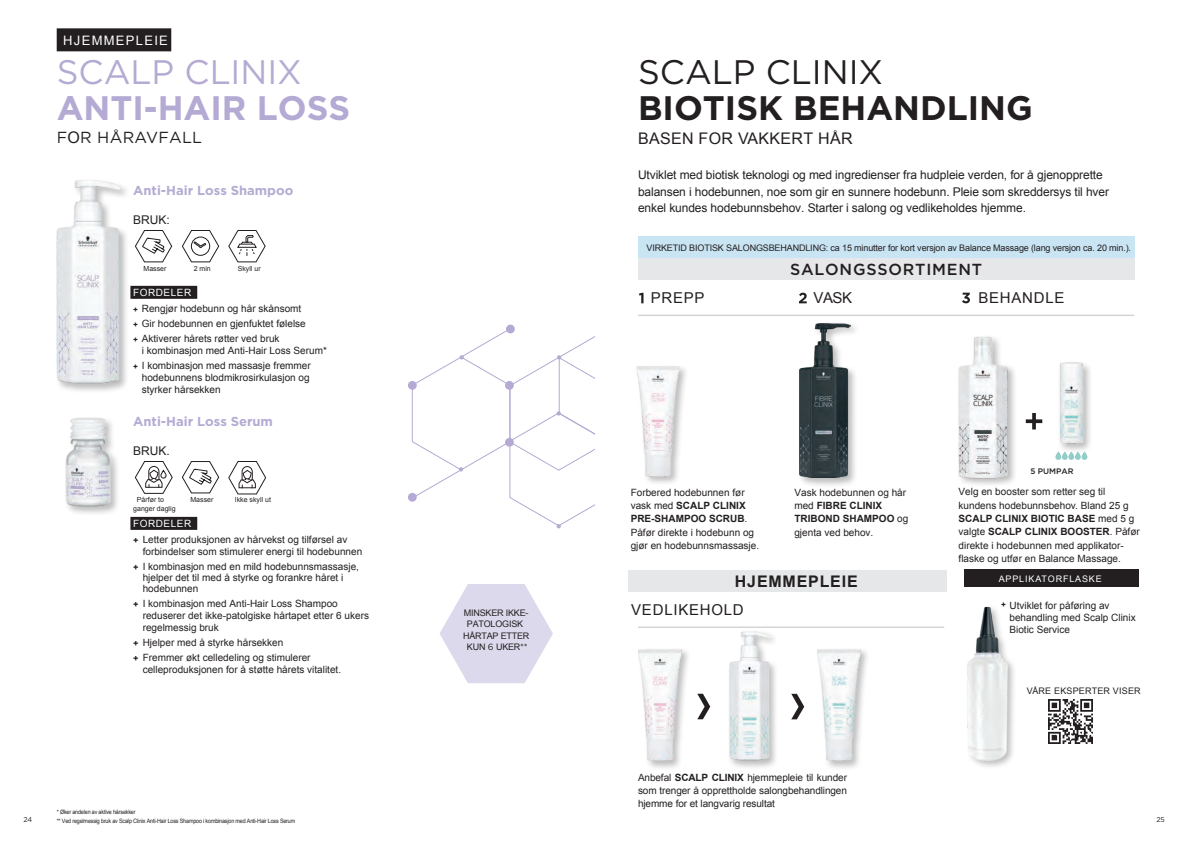
<style>
.page{position:relative;width:1191px;height:842px;background:#fff}
.page>*{position:absolute;margin:0;border:0;box-sizing:border-box;transform-origin:0 0}
.t1{font:700 34px "Gotham";color:#231f20}
.t2{font:700 34px "Gotham";color:#b4aad3}
.t3{font:34px "Gotham";color:#b4aad3}
.t4{font:34px "Gotham";color:#231f20}
.t5{font:16px "Arial";letter-spacing:.02em;color:#231f20}
.t6{font:500 16px "Gotham";letter-spacing:.05em;color:#231f20}
.t7{font:16px "Gotham";letter-spacing:.02em;color:#231f20}
.t8{font:700 16px "Arial";letter-spacing:.05em;color:#231f20}
.t9{font:15px "Arial";letter-spacing:.05em;color:#231f20}
.t10{font:700 13px "Gotham";color:#b4aad3}
.t11{font:13px "Arial";letter-spacing:.1em;color:#fff}
.t12{font:12px/16.4px "Arial";letter-spacing:-.01em;color:#231f20}
.t13{font:10px/13.3px "Arial";color:#231f20}
.t14{font:9px/11.1px "Arial";letter-spacing:-.015em;color:#231f20;text-align:center}
.t15{font:9px "Arial";letter-spacing:.02em;color:#231f20}
.t16{font:9px "Arial";letter-spacing:.095em;color:#fff}
.t17{font:500 8px "Gotham";color:#231f20}
.t18{font:7px/9px "Arial";color:#231f20}
.t19{font:7px "Gotham";color:#231f20}
.t20{font:6px/8.3px "Arial";letter-spacing:-.03em;color:#231f20;scale:.9 1}
.s1{font-family:"Arial"}
.s2{color:#fff}
.s3{font-family:"DIN Pro";font-weight:700;font-size:9px}
.s4{font-family:"DIN Pro";font-weight:700}
.s5{font-family:"Gotham"}
.s6{font-weight:700}
</style>
<div class="page">
<div style="left:506px;top:325px;width:9px;height:8px;background:#b4aad3;border-radius:50%"></div>
<div style="left:408px;top:381px;width:9px;height:9px;background:#b4aad3;border-radius:50%"></div>
<div style="left:408px;top:493px;width:9px;height:9px;background:#b4aad3;border-radius:50%"></div>
<svg style="left:439px;top:584px;width:114px;height:99px"></svg>
<img style="left:56px;top:180px;width:70px;height:211px">
<img style="left:65px;top:417px;width:53px;height:97px">
<svg style="left:182px;top:461px;width:37px;height:33px"></svg>
<svg style="left:135px;top:461px;width:38px;height:33px"></svg>
<svg style="left:228px;top:461px;width:38px;height:33px"></svg>
<svg style="left:228px;top:230px;width:38px;height:33px"></svg>
<svg style="left:135px;top:230px;width:37px;height:33px"></svg>
<svg style="left:182px;top:230px;width:37px;height:33px"></svg>
<svg style="left:411px;top:327px;width:184px;height:201px"></svg>
<div style="left:634px;top:364px;width:54px;height:122px;background:#231f20;opacity:.3"></div>
<img style="left:634px;top:364px;width:54px;height:117px">
<div style="left:636px;top:647px;width:56px;height:123px;background:#231f20;opacity:.3"></div>
<img style="left:636px;top:647px;width:67px;height:118px">
<div style="left:815px;top:647px;width:55px;height:123px;background:#231f20;opacity:.3"></div>
<img style="left:804px;top:647px;width:66px;height:118px">
<div style="left:727px;top:629px;width:53px;height:141px;background:#231f20;opacity:.3"></div>
<img style="left:710px;top:629px;width:82px;height:136px">
<svg style="left:1055px;top:453px;width:32px;height:7px"></svg>
<div style="left:957px;top:334px;width:61px;height:154px;background:#231f20;opacity:.3"></div>
<img style="left:940px;top:314px;width:85px;height:167px">
<svg style="left:1025px;top:413px;width:17px;height:16px"></svg>
<div style="left:797px;top:321px;width:62px;height:166px;background:#231f20;opacity:.3"></div>
<img style="left:799px;top:323px;width:51px;height:155px">
<div style="left:1057px;top:360px;width:36px;height:93px;background:#231f20;opacity:.3"></div>
<img style="left:1057px;top:360px;width:36px;height:88px">
<img style="left:967px;top:606px;width:47px;height:160px">
<div style="left:628px;top:570px;width:319px;height:22px;background:#e6e7e9"></div>
<div style="left:964px;top:570px;width:174px;height:17px;background:#231f20"></div>
<div style="left:638px;top:258px;width:496px;height:22px;background:#e6e7e9"></div>
<div style="left:638px;top:236px;width:496px;height:22px;background:#c9e4f3"></div>
<hr style="left:638px;top:315px;width:496px;height:1px;background:#d1d2d4">
<hr style="left:638px;top:626px;width:306px;height:2px;background:#d1d2d4">
<svg style="left:697px;top:694px;width:13px;height:25px"></svg>
<svg style="left:791px;top:694px;width:13px;height:25px"></svg>
<img style="left:1048px;top:699px;width:44px;height:45px">
<div style="left:130px;top:286px;width:67px;height:13px;background:#231f20"></div>
<div style="left:130px;top:517px;width:67px;height:13px;background:#231f20"></div>
<div style="left:57px;top:28px;width:114px;height:23px;background:#231f20"></div>
<svg style="left:639px;top:293px;width:4px;height:10px"></svg>
<svg style="left:799px;top:293px;width:7px;height:10px"></svg>
<svg style="left:962px;top:293px;width:8px;height:10px"></svg>
<h3 class="t11" style="left:63px;top:32px;width:106px">HJEMMEPLEIE</h3>
<h1 class="t3" style="left:57px;top:50px;width:247px">SCALP CLINIX</h1>
<h1 class="t2" style="left:57px;top:85px;width:295px">ANTI-HAIR LOSS</h1>
<h2 class="t7" style="left:57px;top:127px;width:147px">F<span class="s1">O</span>R HÅRAVFALL</h2>
<h3 class="t10" style="left:133px;top:181px;width:161px">Anti-Hair Loss Shampoo</h3>
<p class="t12" style="left:133px;top:212px;width:38px">BRUK:</p>
<p class="t18" style="left:143px;top:264px;width:24px">Masser</p>
<p class="t18" style="left:238px;top:264px;width:24px">Skyll ur</p>
<p class="t18" style="left:194px;top:264px;width:19px">2 min</p>
<p class="t13" style="left:133px;top:285px;width:174px;line-height:15.3px"><span class="s2">FORDELER<br></span><span class="s3">+</span> Rengjør hodebunn og hår skånsomt <span class="s3">+</span> Gir hodebunnen en gjenfuktet følelse <span class="s3">+</span> Aktiverer hårets røtter ved bruk</p>
<p class="t13" style="left:133px;top:343px;width:195px;line-height:15.1px;text-indent:9px">i kombinasjon med Anti-Hair Loss Serum* <span class="s3">+</span> I kombinasjon med massasje fremmer</p>
<p class="t13" style="left:142px;top:372px;width:169px;line-height:12.2px">hodebunnens blodmikrosirkulasjon og styrker hårsekken</p>
<h3 class="t10" style="left:133px;top:412px;width:141px">Anti-Hair Loss Serum</h3>
<p class="t12" style="left:133px;top:443px;width:38px">BRUK.</p>
<p class="t18" style="left:133px;top:495px;width:44px;text-indent:4px">Pårfør to ganger daglig</p>
<p class="t18" style="left:190px;top:495px;width:24px">Masser</p>
<p class="t18" style="left:235px;top:495px;width:38px">Ikke skyll ut</p>
<p class="t13" style="left:133px;top:515px;width:215px;line-height:15.9px"><span class="s2">FORDELER<br></span><span class="s4">+</span> Letter produksjonen av hårvekst og tilførsel av</p>
<p class="t13" style="left:133px;top:544px;width:230px;line-height:15px;text-indent:9px">forbindelser som stimulerer energi til hodebunnen <span class="s4">+</span> I kombinasjon med en mild hodebunnsmassasje,</p>
<p class="t13" style="left:143px;top:572px;width:202px;line-height:11.5px">hjelper det til med å styrke og forankre håret i hodebunnen</p>
<p class="t13" style="left:143px;top:598px;width:228px;line-height:11.8px;text-indent:-9px"><span class="s4">+</span> I kombinasjon med Anti-Hair Loss Shampoo reduserer det ikke-patolgiske hårtapet etter 6 ukers regelmessig bruk</p>
<p class="t13" style="left:133px;top:635px;width:179px;line-height:15px"><span class="s4">+</span> Hjelper med å styrke hårsekken<br><span class="s4">+</span> Fremmer økt celledeling og stimulerer</p>
<p class="t13" style="left:143px;top:663px;width:200px">celleproduksjonen for å støtte hårets vitalitet.</p>
<p class="t14" style="left:463px;top:608px;width:68px">MINSKER IKKE-<br>PATOLOGISK<br>HÅRTAP ETTER<br>KUN <span class="s5">6</span> UKER<span class="s5">**</span></p>
<h1 class="t4" style="left:638px;top:50px;width:247px">SCALP CLINIX</h1>
<h1 class="t1" style="left:638px;top:85px;width:396px">BIOTISK BEHANDLING</h1>
<h2 class="t5" style="left:638px;top:127px;width:216px">BASEN FOR VAKKERT HÅR</h2>
<p class="t12" style="left:638px;top:167px;width:472px">Utviklet med biotisk teknologi og med ingredienser fra hudpleie verden, for å gjenopprette balansen i hodebunnen, noe som gir en sunnere hodebunn. Pleie som skreddersys til hver enkel kundes hodebunnsbehov. Starter i salong og vedlikeholdes hjemme.</p>
<p class="t14" style="left:646px;top:243px;width:486px">VIRKETID BIOTISK SALONGSBEHANDLING: ca 15 minutter for kort versjon av Balance Massage (lang versjon ca. 20 min.).</p>
<h3 class="t9" style="left:650px;top:288px;width:55px">PREPP</h3>
<h2 class="t6" style="left:790px;top:259px;width:194px">SALONGSSORTIMENT</h2>
<h3 class="t9" style="left:813px;top:288px;width:40px">VASK</h3>
<h3 class="t9" style="left:978px;top:288px;width:88px">BEHANDLE</h3>
<p class="t13" style="left:630px;top:485px;width:130px">Forbered hodebunnen før vask med <span class="s6">SCALP CLINIX<br>PRE-SHAMPOO SCRUB</span>.<br>Påfør direkte i hodebunn og gjør en hodebunnsmassasje.</p>
<p class="t13" style="left:794px;top:486px;width:115px">Vask hodebunnen og hår med <span class="s6">FIBRE CLINIX<br>TRIBOND SHAMPOO</span> og gjenta ved behov.</p>
<p class="t17" style="left:1030px;top:466px;width:45px">5 PUMPAR</p>
<p class="t13" style="left:958px;top:485px;width:183px">Velg en booster som retter seg til kundens hodebunnsbehov. Bland 25 g <span class="s6">SCALP CLINIX BIOTIC BASE</span> med 5 g valgte <span class="s6">SCALP CLINIX BOOSTER</span>. Påfør direkte i hodebunnen med applikator&shy;flaske og utfør en Balance Massage.</p>
<h2 class="t8" style="left:735px;top:571px;width:124px">HJEMMEPLEIE</h2>
<p class="t16" style="left:998px;top:573px;width:105px">APPLIKATORFLASKE</p>
<h3 class="t9" style="left:631px;top:600px;width:114px">VEDLIKEHOLD</h3>
<p class="t13" style="left:1009px;top:600px;width:128px;line-height:11.8px;text-indent:-9px"><sup>+</sup> Utviklet for påføring av behandling med Scalp Clinix<br>Biotic Service</p>
<p class="t15" style="left:1027px;top:685px;width:115px">VÅRE EKSPERTER VISER</p>
<p class="t13" style="left:638px;top:770px;width:210px;text-align:justify">Anbefal <span class="s6">SCALP CLINIX</span> hjemmepleie til kunder som trenger å opprettholde salongbehandlingen hjemme for et langvarig resultat</p>
<p class="t20" style="left:57px;top:808px;width:267px">* Øker andelen av aktive hårsekker<br>** Ved regelmessig bruk av Scalp Clinix Anti-Hair Loss Shampoo i kombinasjon med Anti-Hair Loss Serum</p>
<p class="t19" style="left:23px;top:815px;width:10px">24</p>
<p class="t19" style="left:1156px;top:815px;width:10px">25</p>
</div>
